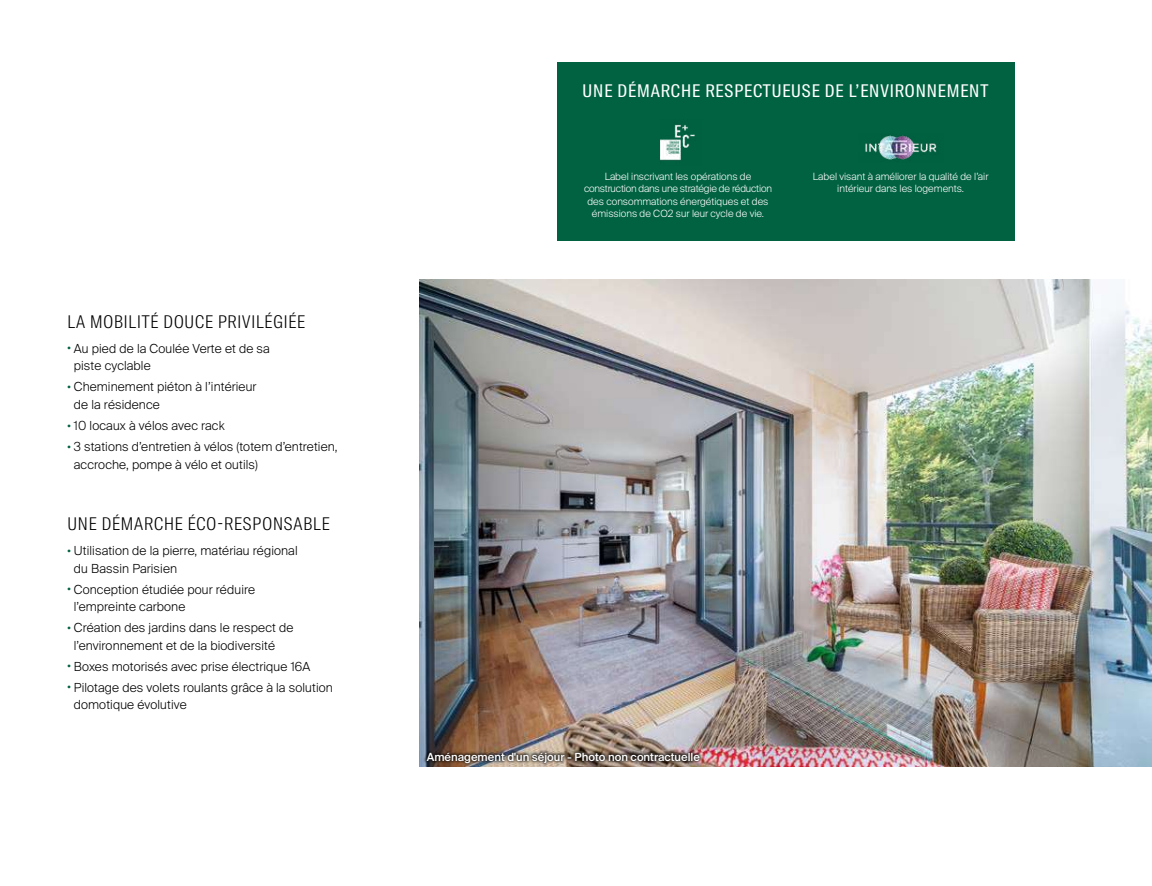
<style>
.page{position:relative;width:1152px;height:886px;background:#fff}
.page>*{position:absolute;margin:0;border:0;box-sizing:border-box;transform-origin:0 0}
.t1{font:300 17.5px "Suisse Intl Condensed";letter-spacing:.05em;color:#000}
.t2{font:17.5px "Suisse Intl Condensed";letter-spacing:.05em;color:#fff}
.t3{font:300 12.5px/17.5px "Suisse Intl";letter-spacing:.01em;color:#000}
.t4{font:500 11.25px "Suisse Intl";color:#fff}
.t5{font:300 10px/12.5px "Suisse Intl";color:#fff;text-align:center}
</style>
<div class="page">
<img style="left:419px;top:279px;width:733px;height:488px">
<div style="left:423px;top:750px;width:280px;height:15px;background:#000;opacity:.7"></div>
<div style="left:557px;top:62px;width:457px;height:179px;background:#006241"></div>
<img style="left:660px;top:124px;width:35px;height:37px">
<img style="left:865px;top:135px;width:72px;height:25px">
<h1 class="t1" style="left:67px;top:312px;width:239px">LA MOBILITÉ DOUCE PRIVILÉGIÉE</h1>
<p class="t3" style="left:74px;top:340px;width:197px;text-indent:-7px"><sup>•</sup> Au pied de la Coulée Verte et de sa piste cyclable</p>
<p class="t3" style="left:74px;top:378px;width:184px;text-indent:-7px"><sup>•</sup> Cheminement piéton à l’intérieur de la résidence</p>
<p class="t3" style="left:67px;top:417px;width:159px"><sup>•</sup> 10 locaux à vélos avec rack</p>
<p class="t3" style="left:74px;top:438px;width:265px;text-indent:-7px"><sup>•</sup> 3 stations d’entretien à vélos (totem d’entretien, accroche, pompe à vélo et outils)</p>
<h1 class="t1" style="left:67px;top:514px;width:264px">UNE DÉMARCHE ÉCO-RESPONSABLE</h1>
<p class="t3" style="left:74px;top:542px;width:225px;text-indent:-7px"><sup>•</sup> Utilisation de la pierre, matériau régional du Bassin Parisien</p>
<p class="t3" style="left:74px;top:580px;width:183px;text-indent:-7px"><sup>•</sup> Conception étudiée pour réduire l’empreinte carbone</p>
<p class="t3" style="left:74px;top:619px;width:221px;text-indent:-7px"><sup>•</sup> Création des jardins dans le respect de l’environnement et de la biodiversité</p>
<p class="t3" style="left:67px;top:657px;width:244px"><sup>•</sup> Boxes motorisés avec prise électrique 16A</p>
<p class="t3" style="left:74px;top:678px;width:260px;text-indent:-7px"><sup>•</sup> Pilotage des volets roulants grâce à la solution domotique évolutive</p>
<h1 class="t2" style="left:582px;top:81px;width:407px">UNE DÉMARCHE RESPECTUEUSE DE L’ENVIRONNEMENT</h1>
<p class="t5" style="left:584px;top:170px;width:189px">Label inscrivant les opérations de construction dans une stratégie de réduction des consommations énergétiques et des émissions de CO2 sur leur cycle de vie.</p>
<p class="t5" style="left:813px;top:170px;width:177px">Label visant à améliorer la qualité de l’air intérieur dans les logements.</p>
<p class="t4" style="left:427px;top:750px;width:275px">Aménagement d'un séjour - Photo non contractuelle</p>
</div>
